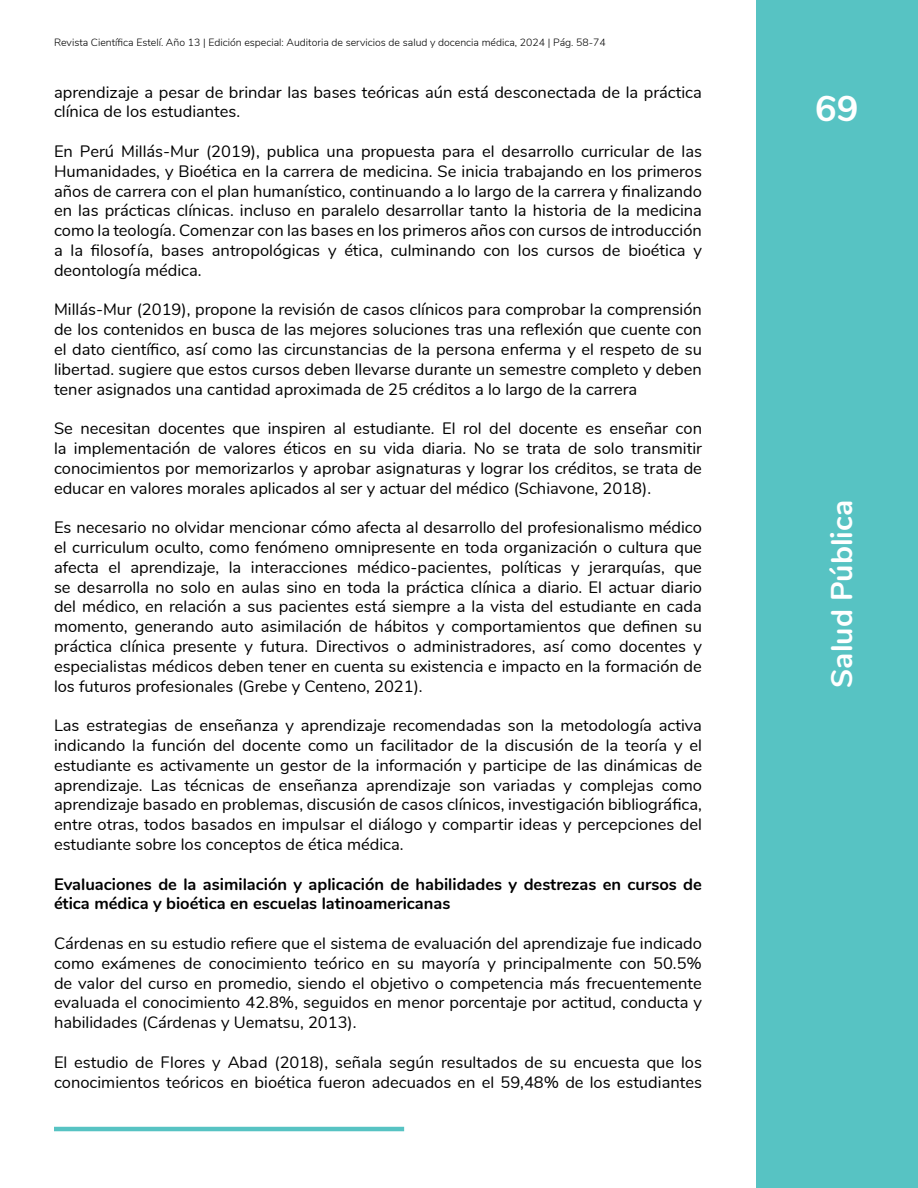
<style>
.page{position:relative;width:918px;height:1188px;background:#fff}
.page>*{position:absolute;margin:0;border:0;box-sizing:border-box;transform-origin:0 0}
.t1{font:700 36px "Nunito";color:#fff}
.t2{font:700 30px "Nunito";color:#fff}
.t3{font:16.5px/19.8px "Nunito";color:#000;text-align:justify}
.t4{font:700 16.5px/19.8px "Nunito";color:#000}
.t5{font:300 10.5px "Nunito";color:#000}
</style>
<div class="page">
<div style="left:756px;top:0;width:162px;height:1188px;background:#57c3c3"></div>
<hr style="left:54px;top:1127px;width:350px;height:4px;background:#57c3c3">
<p class="t5" style="left:54px;top:34px;width:553px">Revista Científica Estelí. Año 13 | Edición especial: Auditoria de servicios de salud y docencia médica, 2024 | Pág. 58-74</p>
<p class="t3" style="left:54px;top:81px;width:649px">aprendizaje a pesar de brindar las bases teóricas aún está desconectada de la práctica clínica de los estudiantes.</p>
<p class="t3" style="left:54px;top:141px;width:650px">En Perú Millás-Mur (2019), publica una propuesta para el desarrollo curricular de las Humanidades, y Bioética en la carrera de medicina. Se inicia trabajando en los primeros años de carrera con el plan humanístico, continuando a lo largo de la carrera y finalizando en las prácticas clínicas. incluso en paralelo desarrollar tanto la historia de la medicina como la teología. Comenzar con las bases en los primeros años con cursos de introducción a la filosofía, bases antropológicas y ética, culminando con los cursos de bioética y deontología médica.</p>
<p class="t3" style="left:54px;top:299px;width:650px">Millás-Mur (2019), propone la revisión de casos clínicos para comprobar la comprensión de los contenidos en busca de las mejores soluciones tras una reflexión que cuente con el dato científico, así como las circunstancias de la persona enferma y el respeto de su libertad. sugiere que estos cursos deben llevarse durante un semestre completo y deben tener asignados una cantidad aproximada de 25 créditos a lo largo de la carrera</p>
<p class="t3" style="left:54px;top:418px;width:650px">Se necesitan docentes que inspiren al estudiante. El rol del docente es enseñar con la implementación de valores éticos en su vida diaria. No se trata de solo transmitir conocimientos por memorizarlos y aprobar asignaturas y lograr los créditos, se trata de educar en valores morales aplicados al ser y actuar del médico (Schiavone, 2018).</p>
<p class="t3" style="left:54px;top:517px;width:650px">Es necesario no olvidar mencionar cómo afecta al desarrollo del profesionalismo médico el curriculum oculto, como fenómeno omnipresente en toda organización o cultura que afecta el aprendizaje, la interacciones médico-pacientes, políticas y jerarquías, que se desarrolla no solo en aulas sino en toda la práctica clínica a diario. El actuar diario del médico, en relación a sus pacientes está siempre a la vista del estudiante en cada momento, generando auto asimilación de hábitos y comportamientos que definen su práctica clínica presente y futura. Directivos o administradores, así como docentes y especialistas médicos deben tener en cuenta su existencia e impacto en la formación de los futuros profesionales (Grebe y Centeno, 2021).</p>
<p class="t3" style="left:54px;top:715px;width:650px">Las estrategias de enseñanza y aprendizaje recomendadas son la metodología activa indicando la función del docente como un facilitador de la discusión de la teoría y el estudiante es activamente un gestor de la información y participe de las dinámicas de aprendizaje. Las técnicas de enseñanza aprendizaje son variadas y complejas como aprendizaje basado en problemas, discusión de casos clínicos, investigación bibliográfica, entre otras, todos basados en impulsar el diálogo y compartir ideas y percepciones del estudiante sobre los conceptos de ética médica.</p>
<p class="t4" style="left:54px;top:873px;width:650px">Evaluaciones de la asimilación y aplicación de habilidades y destrezas en cursos de ética médica y bioética en escuelas latinoamericanas</p>
<p class="t3" style="left:54px;top:933px;width:650px">Cárdenas en su estudio refiere que el sistema de evaluación del aprendizaje fue indicado como exámenes de conocimiento teórico en su mayoría y principalmente con 50.5% de valor del curso en promedio, siendo el objetivo o competencia más frecuentemente evaluada el conocimiento 42.8%, seguidos en menor porcentaje por actitud, conducta y habilidades (Cárdenas y Uematsu, 2013).</p>
<p class="t3" style="left:54px;top:1051px;width:650px">El estudio de Flores y Abad (2018), señala según resultados de su encuesta que los conocimientos teóricos en bioética fueron adecuados en el 59,48% de los estudiantes</p>
<h1 class="t1" style="left:815px;top:82px;width:45px">69</h1>
<h2 class="t2" style="left:820px;top:688px;width:189px;rotate:-90deg">Salud Pública</h2>
</div>
